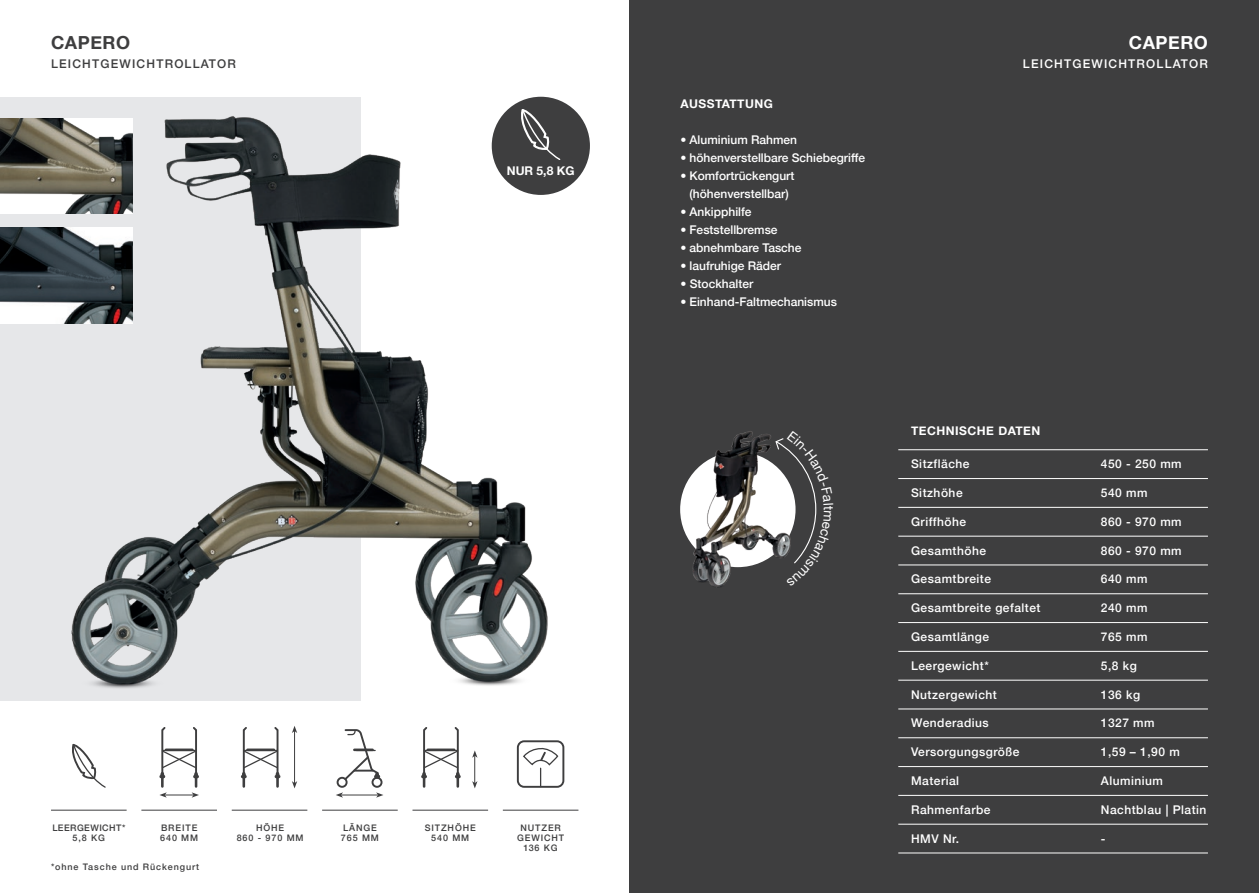
<style>
.page{position:relative;width:1259px;height:893px;background:#fff}
.page>*{position:absolute;margin:0;border:0;box-sizing:border-box;transform-origin:0 0}
.t1{font:700 18px "Helvetica Neue";letter-spacing:.03em;color:#3e3e3f}
.t2{font:700 18px "Helvetica Neue";letter-spacing:.03em;color:#fff}
.t3{font:500 12px "Helvetica Neue";letter-spacing:.04em;color:#fff}
.t4{font:500 12px/18px "Helvetica Neue";color:#fff;text-align:center}
.t5{font:700 12px "Helvetica Neue";letter-spacing:.04em;color:#fff}
.t6{font:500 12px "Helvetica Neue";letter-spacing:.1em;color:#3e3e3f}
.t7{font:500 12px "Helvetica Neue";letter-spacing:.1em;color:#fff}
.t8{font:500 9px/9.8px "Helvetica Neue";letter-spacing:.1em;color:#3e3e3f;text-align:center}
.t9{font:500 9px/9.8px "Helvetica Neue";letter-spacing:.05em;color:#3e3e3f;text-align:center}
</style>
<div class="page">
<div style="left:0;top:97px;width:361px;height:604px;background:#e6e7e9"></div>
<svg style="left:72px;top:743px;width:34px;height:45px"></svg>
<svg style="left:159px;top:727px;width:40px;height:59px"></svg>
<svg style="left:241px;top:727px;width:39px;height:59px"></svg>
<hr style="left:163px;top:795px;width:33px;height:1px;background:#3e3e3f">
<svg style="left:159px;top:792px;width:8px;height:6px"></svg>
<svg style="left:192px;top:792px;width:7px;height:6px"></svg>
<hr style="left:294px;top:730px;width:1px;height:55px;background:#3e3e3f">
<svg style="left:292px;top:781px;width:5px;height:7px"></svg>
<svg style="left:292px;top:726px;width:5px;height:7px"></svg>
<hr style="left:340px;top:795px;width:39px;height:1px;background:#3e3e3f">
<svg style="left:336px;top:792px;width:7px;height:6px"></svg>
<svg style="left:376px;top:792px;width:7px;height:6px"></svg>
<div style="left:371px;top:777px;width:11px;height:11px;border:2px solid #3e3e3f;border-radius:50%"></div>
<svg style="left:344px;top:729px;width:36px;height:53px"></svg>
<div style="left:337px;top:777px;width:10px;height:11px;border:2px solid #3e3e3f;border-radius:50%"></div>
<hr style="left:51px;top:810px;width:76px;height:1px;background:#3e3e3f">
<hr style="left:141px;top:810px;width:76px;height:1px;background:#3e3e3f">
<hr style="left:232px;top:810px;width:75px;height:1px;background:#3e3e3f">
<hr style="left:322px;top:810px;width:76px;height:1px;background:#3e3e3f">
<div style="left:517px;top:740px;width:47px;height:48px;border:2px solid #3e3e3f;border-radius:6px"></div>
<svg style="left:522px;top:748px;width:37px;height:39px"></svg>
<hr style="left:503px;top:810px;width:75px;height:1px;background:#3e3e3f">
<svg style="left:421px;top:727px;width:40px;height:59px"></svg>
<hr style="left:474px;top:755px;width:1px;height:30px;background:#3e3e3f">
<svg style="left:472px;top:781px;width:5px;height:7px"></svg>
<svg style="left:472px;top:750px;width:5px;height:8px"></svg>
<hr style="left:412px;top:810px;width:76px;height:1px;background:#3e3e3f">
<img style="left:70px;top:114px;width:488px;height:574px">
<img style="left:0;top:118px;width:132px;height:96px">
<img style="left:0;top:228px;width:132px;height:95px">
<div style="left:492px;top:97px;width:98px;height:98px;background:#3e3e3f;border-radius:50%"></div>
<svg style="left:521px;top:109px;width:40px;height:51px"></svg>
<div style="left:629px;top:0;width:630px;height:893px;background:#3e3e3f"></div>
<hr style="left:898px;top:449px;width:310px;height:1px;background:#fff">
<hr style="left:898px;top:478px;width:310px;height:1px;background:#fff">
<hr style="left:898px;top:507px;width:310px;height:1px;background:#fff">
<hr style="left:898px;top:536px;width:310px;height:1px;background:#fff">
<hr style="left:898px;top:565px;width:310px;height:1px;background:#fff">
<hr style="left:898px;top:593px;width:310px;height:1px;background:#fff">
<hr style="left:898px;top:622px;width:310px;height:1px;background:#fff">
<hr style="left:898px;top:651px;width:310px;height:1px;background:#fff">
<hr style="left:898px;top:680px;width:310px;height:1px;background:#fff">
<hr style="left:898px;top:709px;width:310px;height:1px;background:#fff">
<hr style="left:898px;top:737px;width:310px;height:1px;background:#fff">
<hr style="left:898px;top:766px;width:310px;height:1px;background:#fff">
<hr style="left:898px;top:795px;width:310px;height:1px;background:#fff">
<hr style="left:898px;top:824px;width:310px;height:1px;background:#fff">
<hr style="left:898px;top:853px;width:310px;height:1px;background:#fff">
<div style="left:680px;top:452px;width:115px;height:115px;background:#fff;border-radius:50%"></div>
<img style="left:690px;top:431px;width:84px;height:156px">
<svg style="left:774px;top:438px;width:43px;height:126px"></svg>
<h1 class="t1" style="left:51px;top:29px;width:81px">CAPERO</h1>
<p class="t6" style="left:51px;top:54px;width:186px">LEICHTGEWICHTROLLATOR</p>
<p class="t5" style="left:507px;top:162px;width:69px">NUR 5,8 KG</p>
<p class="t9" style="left:52px;top:822px;width:74px">LEERGEWICHT*<br>5,8 KG</p>
<p class="t8" style="left:160px;top:822px;width:40px;text-align:left">BREITE<br>640 MM</p>
<p class="t8" style="left:237px;top:822px;width:68px">HÖHE<br>860 - 970 MM</p>
<p class="t8" style="left:341px;top:822px;width:40px;text-align:left">LÄNGE<br>765 MM</p>
<p class="t8" style="left:517px;top:822px;width:49px">NUTZER<br>GEWICHT<br>136 KG</p>
<p class="t8" style="left:425px;top:822px;width:53px">SITZHÖHE<br>540 MM</p>
<p class="t8" style="left:51px;top:861px;width:150px">*ohne Tasche und Rückengurt</p>
<p class="t5" style="left:680px;top:95px;width:94px">AUSSTATTUNG</p>
<p class="t4" style="left:680px;top:130px;width:118px">• Aluminium Rahmen</p>
<p class="t4" style="left:680px;top:148px;width:186px">• höhenverstellbare Schiebegriffe</p>
<p class="t4" style="left:680px;top:166px;width:115px">• Komfortrückengurt (höhenverstellbar)</p>
<p class="t4" style="left:680px;top:202px;width:73px">• Ankipphilfe</p>
<p class="t4" style="left:680px;top:220px;width:99px">• Feststellbremse</p>
<p class="t4" style="left:680px;top:238px;width:122px">• abnehmbare Tasche</p>
<p class="t4" style="left:680px;top:256px;width:102px">• laufruhige Räder</p>
<p class="t4" style="left:680px;top:274px;width:74px">• Stockhalter</p>
<p class="t4" style="left:680px;top:292px;width:158px">• Einhand-Faltmechanismus</p>
<h1 class="t2" style="left:1129px;top:29px;width:81px">CAPERO</h1>
<p class="t7" style="left:1023px;top:54px;width:186px">LEICHTGEWICHTROLLATOR</p>
<p class="t5" style="left:911px;top:421px;width:131px">TECHNISCHE DATEN</p>
<p class="t3" style="left:911px;top:454px;width:60px">Sitzfläche</p>
<p class="t3" style="left:1101px;top:454px;width:82px">450 - 250 mm</p>
<p class="t3" style="left:911px;top:483px;width:53px">Sitzhöhe</p>
<p class="t3" style="left:1101px;top:483px;width:48px">540 mm</p>
<p class="t3" style="left:911px;top:512px;width:56px">Griffhöhe</p>
<p class="t3" style="left:1101px;top:512px;width:82px">860 - 970 mm</p>
<p class="t3" style="left:911px;top:541px;width:76px">Gesamthöhe</p>
<p class="t3" style="left:1101px;top:541px;width:82px">860 - 970 mm</p>
<p class="t3" style="left:911px;top:569px;width:81px">Gesamtbreite</p>
<p class="t3" style="left:1101px;top:569px;width:48px">640 mm</p>
<p class="t3" style="left:911px;top:598px;width:131px">Gesamtbreite gefaltet</p>
<p class="t3" style="left:1101px;top:598px;width:48px">240 mm</p>
<p class="t3" style="left:911px;top:627px;width:80px">Gesamtlänge</p>
<p class="t3" style="left:1101px;top:627px;width:48px">765 mm</p>
<p class="t3" style="left:911px;top:656px;width:79px">Leergewicht*</p>
<p class="t3" style="left:1101px;top:656px;width:37px">5,8 kg</p>
<p class="t3" style="left:911px;top:685px;width:87px">Nutzergewicht</p>
<p class="t3" style="left:1101px;top:685px;width:41px">136 kg</p>
<p class="t3" style="left:911px;top:713px;width:79px">Wenderadius</p>
<p class="t3" style="left:1101px;top:713px;width:55px">1327 mm</p>
<p class="t3" style="left:911px;top:742px;width:110px">Versorgungsgröße</p>
<p class="t3" style="left:1101px;top:742px;width:80px">1,59 – 1,90 m</p>
<p class="t3" style="left:911px;top:771px;width:50px">Material</p>
<p class="t3" style="left:1101px;top:771px;width:64px">Aluminium</p>
<p class="t3" style="left:911px;top:800px;width:81px">Rahmenfarbe</p>
<p class="t3" style="left:1101px;top:800px;width:107px">Nachtblau | Platin</p>
<p class="t3" style="left:911px;top:829px;width:49px">HMV Nr.</p>
<p class="t3" style="left:1101px;top:829px;width:6px">-</p>
</div>
